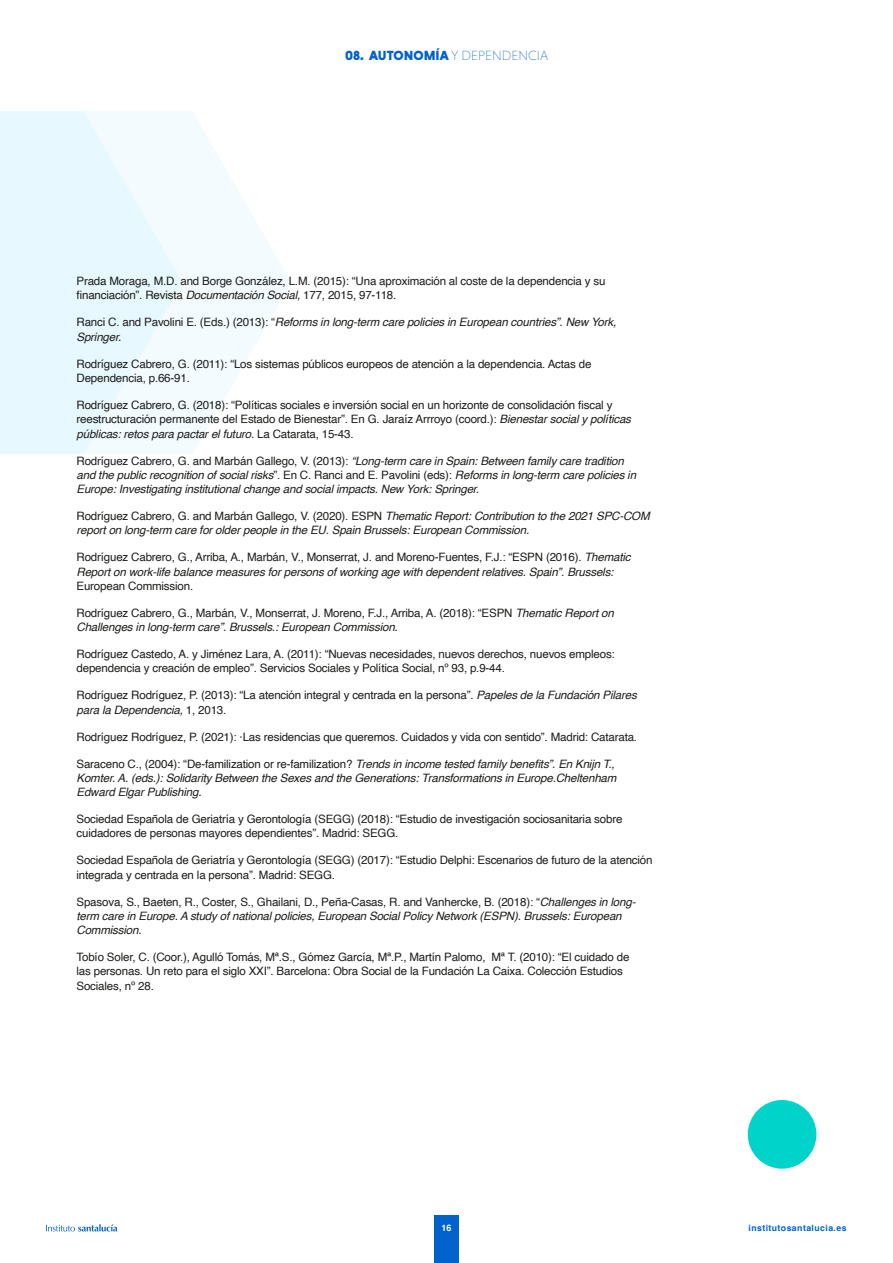
<style>
.page{position:relative;width:893px;height:1263px;background:#fff}
.page>*{position:absolute;margin:0;border:0;box-sizing:border-box;transform-origin:0 0}
.t1{font:900 13.5px "Niveau Grotesk";color:#0062cc}
.t2{font:11.55px/14.2px "Helvetica";letter-spacing:-.015em;color:#1d1d1b}
.t3{font:italic 11.55px/14.2px "Helvetica";letter-spacing:-.015em;color:#1d1d1b}
.t4{font:700 9px "Helvetica";color:#fff}
.t5{font:700 8.7px "Helvetica";letter-spacing:.05em;color:#0062cc}
.s1{font-weight:200}
.s2{font-style:italic}
.s3{font-style:normal}
</style>
<div class="page">
<svg style="left:183px;top:112px;width:108px;height:342px;fill:#f3fbfe"></svg>
<svg style="left:0;top:111px;width:183px;height:343px;fill:#e7f8fe"></svg>
<div style="left:748px;top:1100px;width:68px;height:69px;background:#00d3ca;border-radius:50%"></div>
<div style="left:434px;top:1215px;width:25px;height:48px;background:#0062cc"></div>
<svg style="left:46px;top:1224px;width:71px;height:7px"></svg>
<p class="t1" style="left:345px;top:47px;width:205px">08. AUTONOMÍA <span class="s1">Y DEPENDENCIA</span></p>
<p class="t2" style="left:77px;top:274px;width:530px">Prada Moraga, M.D. and Borge González, L.M. (2015): “Una aproximación al coste de la dependencia y su financiación”. Revista <span class="s2">Documentación Social,</span> 177, 2015, 97-118.</p>
<p class="t3" style="left:77px;top:316px;width:541px"><span class="s3">Ranci C. and Pavolini E. (Eds.) (2013): “</span>Reforms in long-term care policies in European countries”. New York,<br>Springer.</p>
<p class="t2" style="left:77px;top:357px;width:516px">Rodríguez Cabrero, G. (2011): “Los sistemas públicos europeos de atención a la dependencia. Actas de<br>Dependencia, p.66-91.</p>
<p class="t2" style="left:77px;top:398px;width:556px">Rodríguez Cabrero, G. (2018): “Políticas sociales e inversión social en un horizonte de consolidación fiscal y reestructuración permanente del Estado de Bienestar”. En G. Jaraíz Arrroyo (coord.): <span class="s2">Bienestar social y políticas públicas: retos para pactar el futuro.</span> La Catarata, 15-43.</p>
<p class="t3" style="left:77px;top:454px;width:561px"><span class="s3">Rodríguez Cabrero, G. and Marbán Gallego, V. (2013):</span> “Long-term care in Spain: Between family care tradition and the public recognition of social risks<span class="s3">”. En C. Ranci and E. Pavolini (eds):</span> Reforms in long-term care policies in<br>Europe: Investigating institutional change and social impacts. New York: Springer.</p>
<p class="t3" style="left:77px;top:509px;width:575px"><span class="s3">Rodríguez Cabrero, G. and Marbán Gallego, V. (2020). ESPN</span> Thematic Report: Contribution to the 2021 SPC-COM report on long-term care for older people in the EU. Spain Brussels: European Commission.</p>
<p class="t3" style="left:77px;top:550px;width:556px"><span class="s3">Rodríguez Cabrero, G., Arriba, A., Marbán, V., Monserrat, J. and Moreno-Fuentes, F.J.: “ESPN (2016).</span> Thematic<br>Report on work-life balance measures for persons of working age with dependent relatives. Spain”. Brussels:</p>
<p class="t2" style="left:77px;top:579px;width:118px">European Commission.</p>
<p class="t2" style="left:77px;top:606px;width:539px">Rodríguez Cabrero, G., Marbán, V., Monserrat, J. Moreno, F.J., Arriba, A. (2018): “ESPN <span class="s2">Thematic Report on<br>Challenges in long-term care”. Brussels.: European Commission.</span></p>
<p class="t2" style="left:77px;top:647px;width:540px">Rodríguez Castedo, A. y Jiménez Lara, A. (2011): “Nuevas necesidades, nuevos derechos, nuevos empleos: dependencia y creación de empleo”. Servicios Sociales y Política Social, nº 93, p.9-44.</p>
<p class="t2" style="left:77px;top:688px;width:562px">Rodríguez Rodríguez, P. (2013): “La atención integral y centrada en la persona”. <span class="s2">Papeles de la Fundación Pilares para la Dependencia,</span> 1, 2013.</p>
<p class="t2" style="left:77px;top:730px;width:562px">Rodríguez Rodríguez, P. (2021): ·Las residencias que queremos. Cuidados y vida con sentido”. Madrid: Catarata.</p>
<p class="t3" style="left:77px;top:757px;width:541px"><span class="s3">Saraceno C., (2004): “De-familization or re-familization?</span> Trends in income tested family benefits”. En Knijn T.,<br>Komter. A. (eds.): Solidarity Between the Sexes and the Generations: Transformations in Europe.Cheltenham<br>Edward Elgar Publishing.</p>
<p class="t2" style="left:77px;top:812px;width:547px">Sociedad Española de Geriatría y Gerontología (SEGG) (2018): “Estudio de investigación sociosanitaria sobre cuidadores de personas mayores dependientes”. Madrid: SEGG.</p>
<p class="t2" style="left:77px;top:853px;width:578px">Sociedad Española de Geriatría y Gerontología (SEGG) (2017): “Estudio Delphi: Escenarios de futuro de la atención integrada y centrada en la persona”. Madrid: SEGG.</p>
<p class="t3" style="left:77px;top:895px;width:561px"><span class="s3">Spasova, S., Baeten, R., Coster, S., Ghailani, D., Peña-Casas, R. and Vanhercke, B. (2018): “</span>Challenges in long&shy;term care in Europe. A study of national policies, European Social Policy Network (ESPN). Brussels: European<br>Commission.</p>
<p class="t2" style="left:77px;top:950px;width:554px">Tobío Soler, C. (Coor.), Agulló Tomás, Mª.S., Gómez García, Mª.P., Martín Palomo, Mª T. (2010): “El cuidado de las personas. Un reto para el siglo XXI”. Barcelona: Obra Social de la Fundación La Caixa. Colección Estudios<br>Sociales, nº 28.</p>
<p class="t4" style="left:441px;top:1223px;width:12px">16</p>
<p class="t5" style="left:748px;top:1223px;width:100px">institutosantalucia.es</p>
</div>
